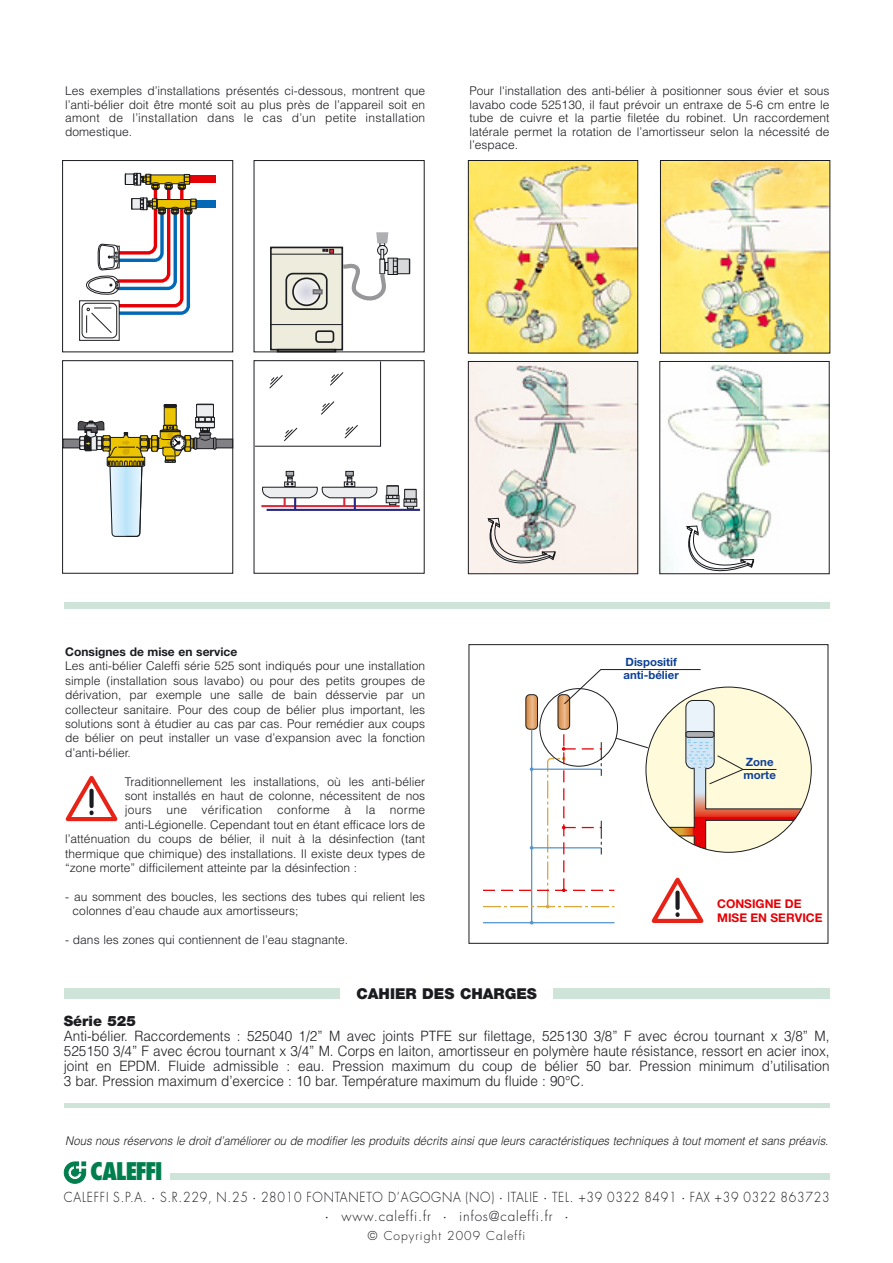
<style>
.page{position:relative;width:893px;height:1263px;background:#fff}
.page>*{position:absolute;margin:0;border:0;box-sizing:border-box;transform-origin:0 0}
.t1{font:800 condensed 23.7px "Futura";letter-spacing:-.07em;color:#007e4e;scale:1.04 1}
.t2{font:900 15px "Helvetica Neue";color:#1b1c20}
.t3{font:300 14.25px/15px "Helvetica";color:#1b1c20;text-align:justify;scale:.95 1}
.t4{font:900 14.25px "Helvetica Neue";color:#1b1c20}
.t5{font:300 13.5px/18.9px "Futura";letter-spacing:.06em;color:#1b1c20;text-align:center;scale:.9 1}
.t6{font:300 12px/13.5px "Helvetica";color:#1b1c20;text-align:justify}
.t7{font:italic 300 12px "Helvetica";color:#1b1c20;scale:.94 1}
.t8{font:300 12px "Helvetica";letter-spacing:.02em;color:#1b1c20}
.t9{font:700 12px "Helvetica Neue";color:#1b1c20}
.t10{font:700 12px/14.4px "Helvetica Neue";color:#e60005}
.t11{font:300 12px "Futura";letter-spacing:.085em;color:#1b1c20}
.t12{font:700 11.4px/13.6px "Helvetica Neue";color:#0e4096}
.s1{font-weight:400}
</style>
<div class="page">
<hr style="left:64px;top:1103px;width:765px;height:4px;background:#cfe4d8">
<div style="left:64px;top:988px;width:765px;height:11px;background:#cfe4d8"></div>
<div style="left:340px;top:986px;width:213px;height:21px;background:#fff"></div>
<img style="left:470px;top:162px;width:166px;height:189px">
<div style="left:468px;top:160px;width:170px;height:193px;border:1px solid #1b1c20"></div>
<img style="left:662px;top:162px;width:166px;height:189px">
<div style="left:660px;top:160px;width:170px;height:193px;border:1px solid #1b1c20"></div>
<img style="left:470px;top:363px;width:166px;height:209px">
<div style="left:468px;top:361px;width:170px;height:213px;border:1px solid #1b1c20"></div>
<img style="left:661px;top:364px;width:166px;height:208px">
<div style="left:659px;top:361px;width:170px;height:213px;border:1px solid #1b1c20"></div>
<svg style="left:487px;top:517px;width:68px;height:53px;background:#c8c8c3"></svg>
<img style="left:685px;top:525px;width:69px;height:50px">
<div style="left:468px;top:644px;width:360px;height:300px;border:1px solid #1b1c20"></div>
<svg style="left:483px;top:669px;width:323px;height:256px"></svg>
<div style="left:62px;top:160px;width:171px;height:192px;border:1px solid #1b1c20"></div>
<div style="left:188px;top:200px;width:28px;height:8px;background:#0068b4"></div>
<div style="left:188px;top:176px;width:28px;height:7px;background:#e60005"></div>
<svg style="left:81px;top:303px;width:36px;height:36px"></svg>
<div style="left:79px;top:301px;width:40px;height:40px;border:1px solid #1b1c20"></div>
<div style="left:82px;top:303px;width:35px;height:35px;border:1px solid #1b1c20;border-radius:5px"></div>
<svg style="left:86px;top:173px;width:110px;height:160px"></svg>
<div style="left:63px;top:439px;width:18px;height:9px;background:#818084"></div>
<div style="left:63px;top:439px;width:19px;height:9px;border:1px solid #1b1c20"></div>
<div style="left:214px;top:439px;width:19px;height:9px;background:#818084"></div>
<div style="left:214px;top:439px;width:19px;height:9px;border:1px solid #1b1c20"></div>
<svg style="left:78px;top:404px;width:138px;height:133px"></svg>
<div style="left:62px;top:360px;width:171px;height:214px;border:1px solid #1b1c20"></div>
<div style="left:270px;top:247px;width:73px;height:104px;background:#eeecdd;border:2px solid #1b1c20"></div>
<div style="left:285px;top:273px;width:42px;height:37px;border:2px solid #1b1c20;border-radius:7px"></div>
<div style="left:292px;top:277px;width:29px;height:29px;border:2px solid #1b1c20;border-radius:50%"></div>
<hr style="left:271px;top:254px;width:71px;height:1px;background:#1b1c20">
<hr style="left:271px;top:324px;width:71px;height:1px;background:#1b1c20">
<div style="left:315px;top:330px;width:19px;height:13px;border:2px solid #1b1c20;border-radius:3px"></div>
<div style="left:277px;top:349px;width:59px;height:3px;background:#eeecdd;border:2px solid #1b1c20"></div>
<svg style="left:293px;top:232px;width:117px;height:74px"></svg>
<div style="left:253px;top:160px;width:171px;height:192px;border:1px solid #1b1c20"></div>
<hr style="left:261px;top:505px;width:138px;height:2px;background:#d62c3b">
<hr style="left:266px;top:509px;width:154px;height:2px;background:#272686">
<svg style="left:385px;top:485px;width:32px;height:24px"></svg>
<svg style="left:286px;top:471px;width:8px;height:5px"></svg>
<svg style="left:345px;top:471px;width:8px;height:5px"></svg>
<svg style="left:261px;top:476px;width:116px;height:34px"></svg>
<div style="left:253px;top:360px;width:171px;height:214px;border:1px solid #1b1c20"></div>
<svg style="left:254px;top:361px;width:127px;height:86px"></svg>
<div style="left:64px;top:602px;width:765px;height:6px;background:#cfe4d8"></div>
<svg style="left:65px;top:775px;width:53px;height:47px"></svg>
<div style="left:170px;top:1174px;width:659px;height:6px;background:#cfe4d8"></div>
<svg style="left:64px;top:1162px;width:22px;height:21px"></svg>
<p class="t6" style="left:65px;top:85px;width:361px">Les exemples d’installations présentés ci-dessous, montrent que l’anti-bélier doit être monté soit au plus près de l’appareil soit en amont de l’installation dans le cas d’un petite installation domestique.</p>
<p class="t6" style="left:469px;top:85px;width:361px">Pour l'installation des anti-bélier à positionner sous évier et sous lavabo code 525130, il faut prévoir un entraxe de 5-6 cm entre le tube de cuivre et la partie filetée du robinet. Un raccordement latérale permet la rotation de l’amortisseur selon la nécessité de l’espace.</p>
<p class="t9" style="left:65px;top:647px;width:173px">Consignes de mise en service</p>
<p class="t6" style="left:65px;top:660px;width:361px;line-height:14.4px">Les anti-bélier Caleffi série 525 sont indiqués pour une installation simple (installation sous lavabo) ou pour des petits groupes de dérivation, par exemple une salle de bain désservie par un collecteur sanitaire. Pour des coup de bélier plus important, les solutions sont à étudier au cas par cas. Pour remédier aux coups de bélier on peut installer un vase d’expansion avec la fonction d’anti-bélier.</p>
<p class="t6" style="left:125px;top:776px;width:302px">Traditionnellement les installations, où les anti-bélier</p>
<p class="t6" style="left:125px;top:790px;width:302px">sont installés en haut de colonne, nécessitent de nos</p>
<p class="t8" style="left:125px;top:806px;width:302px">jours une vérification conforme à la norme</p>
<p class="t6" style="left:125px;top:819px;width:302px">anti-Légionelle. Cependant tout en étant efficace lors de</p>
<p class="t6" style="left:65px;top:833px;width:361px">l’atténuation du coups de bélier, il nuit à la désinfection (tant</p>
<p class="t6" style="left:65px;top:848px;width:361px">thermique que chimique) des installations. Il existe deux types de</p>
<p class="t6" style="left:65px;top:862px;width:293px">“zone morte” difficilement atteinte par la désinfection :</p>
<p class="t6" style="left:73px;top:890px;width:354px;line-height:14.4px;text-indent:-7px">- au somment des boucles, les sections des tubes qui relient les colonnes d’eau chaude aux amortisseurs;</p>
<p class="t6" style="left:65px;top:934px;width:284px">- dans les zones qui contiennent de l’eau stagnante.</p>
<p class="t12" style="left:623px;top:656px;width:57px">Dispositif anti-bélier</p>
<p class="t12" style="left:743px;top:756px;width:34px">Zone morte</p>
<p class="t10" style="left:717px;top:897px;width:107px">CONSIGNE DE<br>MISE EN SERVICE</p>
<p class="t2" style="left:356px;top:988px;width:182px">CAHIER DES CHARGES</p>
<p class="t4" style="left:64px;top:1016px;width:74px">Série 525</p>
<p class="t3" style="left:64px;top:1030px;width:807px">Anti-bélier. Raccordements : 525040 1/2” M avec joints PTFE sur filettage, 525130 3/8” F avec écrou tournant x 3/8” M, 525150 3/4” F avec écrou tournant x 3/4” M. Corps en laiton, amortisseur en polymère haute résistance, ressort en acier inox, joint en EPDM. Fluide admissible : eau. Pression maximum du coup de bélier 50 bar. Pression minimum d’utilisation 3 bar. Pression maximum d’exercice : 10 bar. Température maximum du fluide : 90°C.</p>
<p class="t7" style="left:65px;top:1137px;width:815px">Nous nous réservons le droit d’améliorer ou de modifier les produits décrits ainsi que leurs caractéristiques techniques à tout moment et sans préavis.</p>
<h1 class="t1" style="left:90px;top:1161px;width:71px">CALEFFI</h1>
<p class="t5" style="left:64px;top:1189px;width:852px">CALEFFI S.P.A. <span class="s1">·</span> S.R.229, N.25 <span class="s1">·</span> 28010 FONTANETO D’AGOGNA (NO) <span class="s1">·</span> ITALIE <span class="s1">·</span> TEL. +39 0322 8491 <span class="s1">·</span> FAX +39 0322 863723 <span class="s1">·</span> www.caleffi.fr <span class="s1">·</span> infos@caleffi.fr <span class="s1">·</span></p>
<p class="t11" style="left:368px;top:1230px;width:159px">© Copyright 2009 Caleffi</p>
</div>
